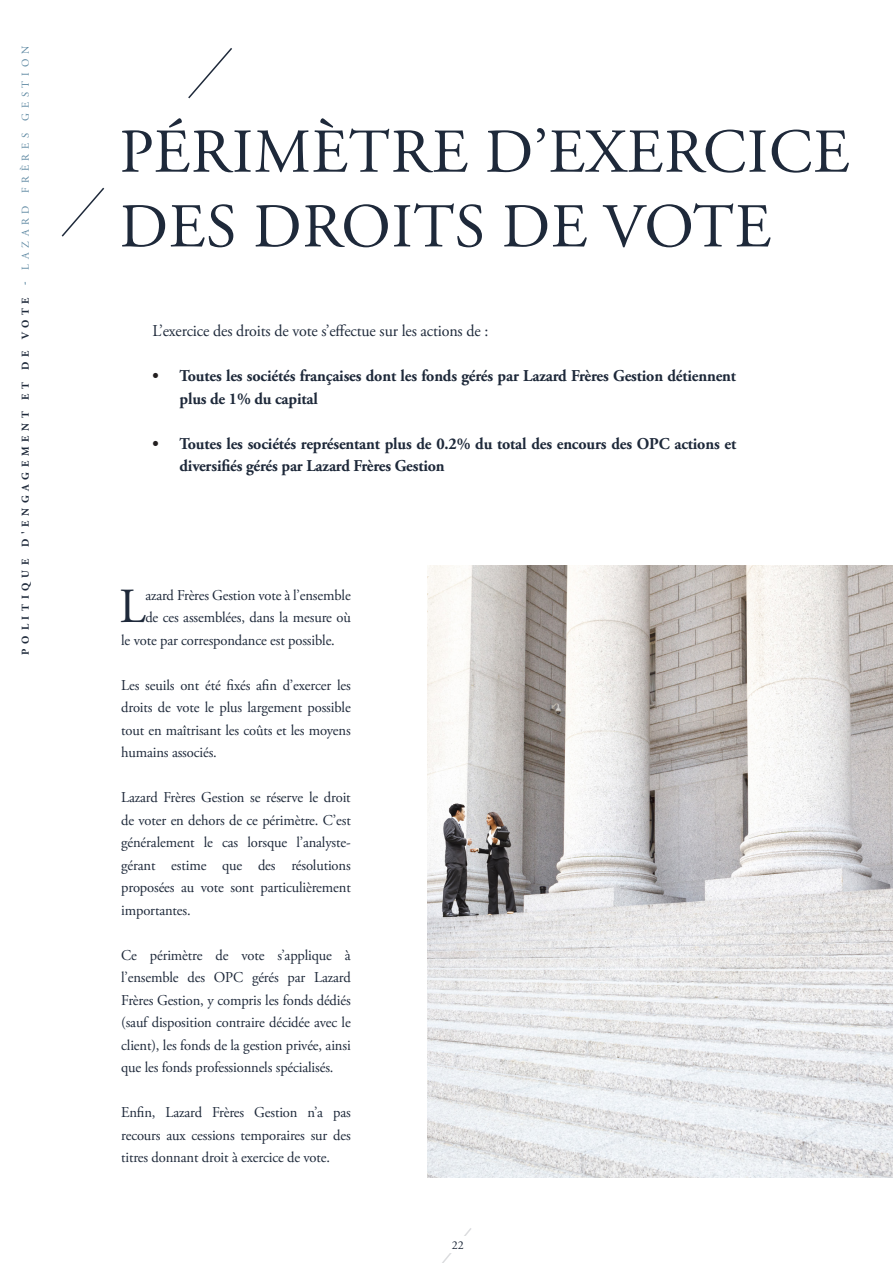
<style>
.page{position:relative;width:893px;height:1263px;background:#fff}
.page>*{position:absolute;margin:0;border:0;box-sizing:border-box;transform-origin:0 0}
.t1{font:62.25px "Adobe Garamond Pro";letter-spacing:.015em;color:#1e293a}
.t2{font:48.9px "Adobe Garamond Pro";color:#1e293a}
.t3{font:700 16.5px/22.5px "Adobe Garamond Pro";letter-spacing:-.01em;color:#1e293a}
.t4{font:16.5px "Adobe Garamond Pro";letter-spacing:-.01em;color:#1e293a}
.t5{font:15px/22.5px "Adobe Garamond Pro";letter-spacing:-.01em;color:#1e293a;text-align:justify}
.t6{font:12px "Adobe Garamond Pro";color:#1e293a}
.t7{font:700 10.5px "Adobe Garamond Pro";letter-spacing:.455em;color:#1e293a}
.s1{color:#5c87a1}
.s2{font-weight:400;color:#5c87a1}
.s3{color:#231f20}
</style>
<div class="page">
<svg style="left:442px;top:1228px;width:29px;height:35px"></svg>
<div style="left:450px;top:1236px;width:16px;height:16px;background:#fff"></div>
<img style="left:427px;top:566px;width:466px;height:612px">
<svg style="left:188px;top:48px;width:44px;height:51px"></svg>
<svg style="left:61px;top:187px;width:44px;height:50px"></svg>
<p class="t7" style="left:19px;top:654px;width:610px;rotate:-90deg">POLITIQUE D'ENGAGEMENT ET DE VOTE <span class="s1">-</span> <span class="s2">LAZARD FRÈRES GESTION</span></p>
<p class="t1" style="left:119px;top:115px;width:731px">PÉRIMÈTRE D’EXERCICE</p>
<p class="t1" style="left:119px;top:189px;width:653px">DES DROITS DE VOTE</p>
<p class="t4" style="left:153px;top:321px;width:337px">L’exercice des droits de vote s’effectue sur les actions de :</p>
<p class="t3" style="left:180px;top:365px;width:558px;text-indent:-27px"><span class="s3">•</span> Toutes les sociétés françaises dont les fonds gérés par Lazard Frères Gestion détiennent plus de 1% du capital</p>
<p class="t3" style="left:180px;top:433px;width:558px;text-indent:-27px"><span class="s3">•</span> Toutes les sociétés représentant plus de 0.2% du total des encours des OPC actions et diversifiés gérés par Lazard Frères Gestion</p>
<p class="t2" style="left:120px;top:577px;width:28px">L</p>
<p class="t5" style="left:145px;top:584px;width:207px">azard Frères Gestion vote à l’ensemble</p>
<p class="t5" style="left:145px;top:607px;width:207px">de ces assemblées, dans la mesure où</p>
<p class="t5" style="left:121px;top:629px;width:215px">le vote par correspondance est possible.</p>
<p class="t5" style="left:121px;top:674px;width:231px">Les seuils ont été fixés afin d’exercer les droits de vote le plus largement possible tout en maîtrisant les coûts et les moyens humains associés.</p>
<p class="t5" style="left:121px;top:787px;width:231px">Lazard Frères Gestion se réserve le droit de voter en dehors de ce périmètre. C’est généralement le cas lorsque l’analyste&shy;gérant estime que des résolutions proposées au vote sont particulièrement importantes.</p>
<p class="t5" style="left:121px;top:944px;width:231px">Ce périmètre de vote s’applique à l’ensemble des OPC gérés par Lazard Frères Gestion, y compris les fonds dédiés (sauf disposition contraire décidée avec le client), les fonds de la gestion privée, ainsi que les fonds professionnels spécialisés.</p>
<p class="t5" style="left:121px;top:1102px;width:231px">Enfin, Lazard Frères Gestion n’a pas recours aux cessions temporaires sur des titres donnant droit à exercice de vote.</p>
<p class="t6" style="left:452px;top:1237px;width:13px">22</p>
</div>
